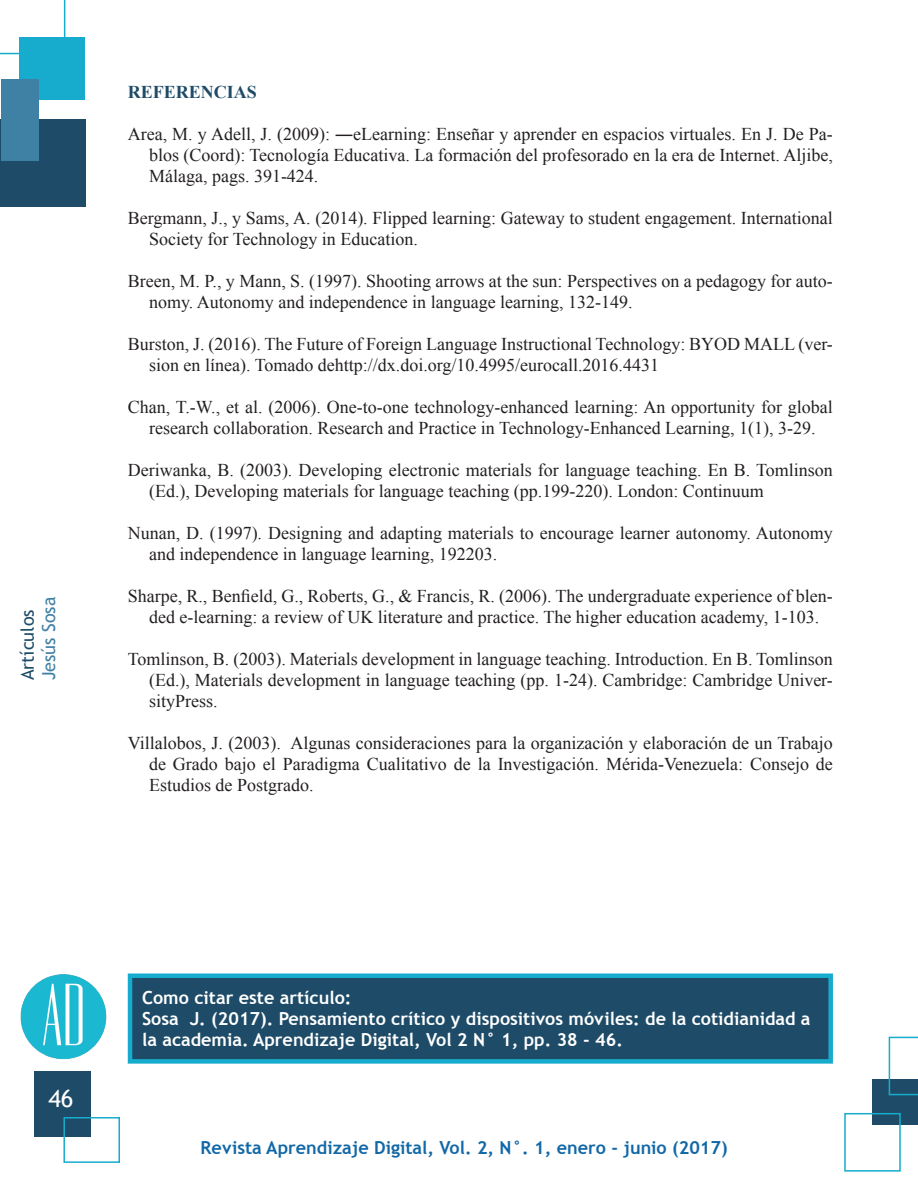
<style>
.page{position:relative;width:918px;height:1188px;background:#fff}
.page>*{position:absolute;margin:0;border:0;box-sizing:border-box;transform-origin:0 0}
.t1{font:24px "Trebuchet MS";color:#fff}
.t2{font:18px/21px "Times New Roman";color:#231f20}
.t3{font:700 18px/21px "Trebuchet MS";color:#fff}
.t4{font:700 18px "Trebuchet MS";color:#1268a7}
.t5{font:700 18px "Times New Roman";color:#1e4c68}
.t6{font:18px "Trebuchet MS";color:#1e4c68}
.t7{font:18px "Trebuchet MS";color:#3f80a5}
</style>
<div class="page">
<svg style="left:0;top:0;width:65px;height:54px"></svg>
<div style="left:20px;top:37px;width:65px;height:63px;background:#17accd"></div>
<div style="left:0;top:120px;width:85px;height:87px;background:#1e4c68"></div>
<div style="left:1px;top:79px;width:38px;height:81px;background:#3f80a5"></div>
<div style="left:873px;top:1079px;width:45px;height:45px;background:#1e4c68"></div>
<div style="left:844px;top:1113px;width:57px;height:59px;border:2px solid #17accd"></div>
<svg style="left:889px;top:1037px;width:29px;height:58px"></svg>
<div style="left:34px;top:1072px;width:57px;height:65px;background:#1e4c68"></div>
<div style="left:63px;top:1117px;width:57px;height:46px;border:2px solid #17accd"></div>
<img style="left:20px;top:974px;width:87px;height:86px">
<div style="left:128px;top:973px;width:705px;height:91px;background:#1e4c68;border:4px solid #17accd"></div>
<p class="t7" style="left:38px;top:680px;width:85px;rotate:-90deg">Jesús Sosa</p>
<p class="t6" style="left:16px;top:680px;width:72px;rotate:-90deg">Artículos</p>
<p class="t5" style="left:128px;top:79px;width:131px">REFERENCIAS</p>
<p class="t2" style="left:149px;top:122px;width:685px;text-align:justify;text-indent:-21px">Area, M. y Adell, J. (2009): ―eLearning: Enseñar y aprender en espacios virtuales. En J. De Pa&shy;blos (Coord): Tecnología Educativa. La formación del profesorado en la era de Internet. Aljibe, Málaga, pags. 391-424.</p>
<p class="t2" style="left:149px;top:206px;width:685px;text-indent:-21px">Bergmann, J., y Sams, A. (2014). Flipped learning: Gateway to student engagement. International<br>Society for Technology in Education.</p>
<p class="t2" style="left:149px;top:269px;width:685px;text-indent:-21px">Breen, M. P., y Mann, S. (1997). Shooting arrows at the sun: Perspectives on a pedagogy for auto&shy;nomy. Autonomy and independence in language learning, 132-149.</p>
<p class="t2" style="left:149px;top:332px;width:685px;text-indent:-21px">Burston, J. (2016). The Future of Foreign Language Instructional Technology: BYOD MALL (ver&shy;sion en línea). Tomado dehttp://dx.doi.org/10.4995/eurocall.2016.4431</p>
<p class="t2" style="left:128px;top:395px;width:707px;text-align:center">Chan, T.-W., et al. (2006). One-to-one technology-enhanced learning: An opportunity for global research collaboration. Research and Practice in Technology-Enhanced Learning, 1(1), 3-29.</p>
<p class="t2" style="left:149px;top:458px;width:685px;text-indent:-21px">Deriwanka, B. (2003). Developing electronic materials for language teaching. En B. Tomlinson (Ed.), Developing materials for language teaching (pp.199-220). London: Continuum</p>
<p class="t2" style="left:149px;top:521px;width:685px;text-indent:-21px">Nunan, D. (1997). Designing and adapting materials to encourage learner autonomy. Autonomy and independence in language learning, 192203.</p>
<p class="t2" style="left:128px;top:584px;width:707px;text-align:center">Sharpe, R., Benfield, G., Roberts, G., &amp; Francis, R. (2006). The undergraduate experience of blen&shy;ded e-learning: a review of UK literature and practice. The higher education academy, 1-103.</p>
<p class="t2" style="left:149px;top:647px;width:685px;text-align:justify;text-indent:-21px">Tomlinson, B. (2003). Materials development in language teaching. Introduction. En B. Tomlinson (Ed.), Materials development in language teaching (pp. 1-24). Cambridge: Cambridge Univer&shy;sityPress.</p>
<p class="t2" style="left:149px;top:731px;width:685px;text-align:justify;text-indent:-21px">Villalobos, J. (2003). Algunas consideraciones para la organización y elaboración de un Trabajo de Grado bajo el Paradigma Cualitativo de la Investigación. Mérida-Venezuela: Consejo de Estudios de Postgrado.</p>
<h1 class="t1" style="left:48px;top:1084px;width:27px">46</h1>
<p class="t3" style="left:142px;top:987px;width:670px">Como citar este artículo:<br>Sosa J. (2017). Pensamiento crítico y dispositivos móviles: de la cotidianidad a la academia. Aprendizaje Digital, Vol 2 N° 1, pp. 38 - 46.</p>
<p class="t4" style="left:201px;top:1137px;width:529px">Revista Aprendizaje Digital, Vol. 2, N°. 1, enero - junio (2017)</p>
</div>
